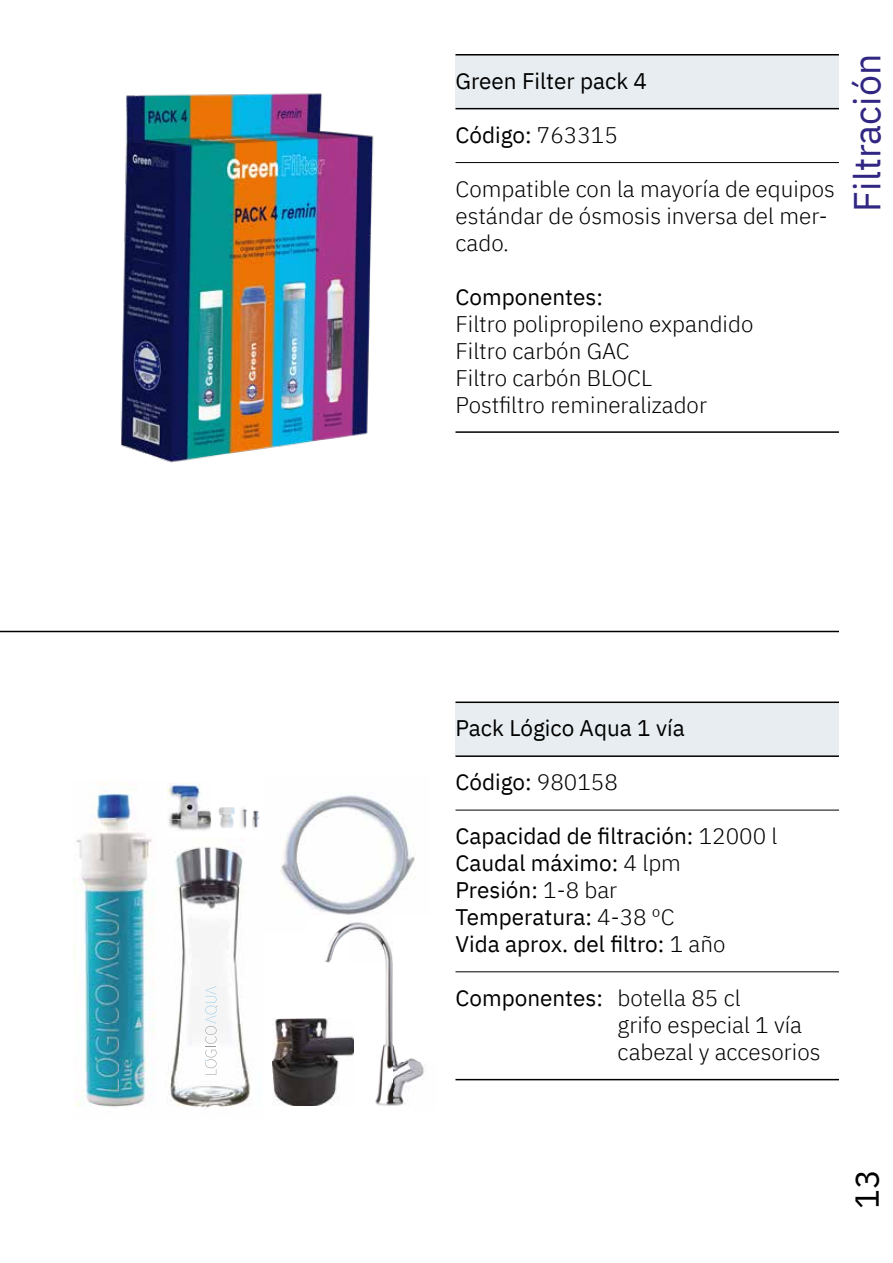
<style>
.page{position:relative;width:893px;height:1263px;background:#fff}
.page>*{position:absolute;margin:0;border:0;box-sizing:border-box;transform-origin:0 0}
.t1{font:37.5px "IBM Plex Sans";color:#312783}
.t2{font:33px "IBM Plex Sans";color:#000}
.t3{font:300 22.5px/27px "IBM Plex Sans";color:#000}
.t4{font:22.5px/27px "IBM Plex Sans";color:#000}
.s1{font-weight:300}
.s2{font-weight:400}
</style>
<div class="page">
<hr style="left:0;top:631px;width:839px;height:1px;background:#000">
<img style="left:121px;top:93px;width:253px;height:370px">
<div style="left:455px;top:56px;width:384px;height:52px;background:#e7edf0"></div>
<hr style="left:455px;top:162px;width:384px;height:1px;background:#000">
<hr style="left:455px;top:431px;width:384px;height:2px;background:#000">
<hr style="left:455px;top:54px;width:384px;height:2px;background:#000">
<hr style="left:455px;top:108px;width:384px;height:1px;background:#000">
<img style="left:280px;top:795px;width:136px;height:120px">
<img style="left:73px;top:782px;width:82px;height:325px">
<img style="left:168px;top:846px;width:83px;height:262px">
<svg style="left:204px;top:986px;width:13px;height:89px"></svg>
<img style="left:307px;top:922px;width:117px;height:184px">
<img style="left:272px;top:1018px;width:82px;height:87px">
<img style="left:252px;top:810px;width:8px;height:18px">
<img style="left:218px;top:807px;width:29px;height:21px">
<img style="left:167px;top:783px;width:44px;height:48px">
<div style="left:455px;top:703px;width:384px;height:52px;background:#e7edf0"></div>
<hr style="left:455px;top:810px;width:384px;height:1px;background:#000">
<hr style="left:455px;top:971px;width:384px;height:1px;background:#000">
<hr style="left:455px;top:1079px;width:384px;height:1px;background:#000">
<hr style="left:455px;top:701px;width:384px;height:2px;background:#000">
<hr style="left:455px;top:755px;width:384px;height:2px;background:#000">
<p class="t4" style="left:455px;top:65px;width:193px">Green Filter pack 4</p>
<p class="t4" style="left:455px;top:119px;width:164px">Código: <span class="s1">763315</span></p>
<p class="t3" style="left:455px;top:173px;width:381px">Compatible con la mayoría de equipos estándar de ósmosis inversa del mer&shy;cado.</p>
<p class="t4" style="left:455px;top:281px;width:149px">Componentes:</p>
<p class="t3" style="left:455px;top:308px;width:299px">Filtro polipropileno expandido<br>Filtro carbón GAC<br>Filtro carbón BLOCL<br>Postfiltro remineralizador</p>
<h1 class="t1" style="left:839px;top:212px;width:159px;rotate:-90deg">Filtración</h1>
<p class="t4" style="left:455px;top:713px;width:231px">Pack Lógico Aqua 1 vía</p>
<p class="t4" style="left:455px;top:767px;width:164px">Código: <span class="s1">980158</span></p>
<p class="t4" style="left:455px;top:821px;width:323px">Capacidad de filtración: <span class="s1">12000 l<br></span>Caudal máximo: <span class="s1">4 lpm<br></span>Presión: <span class="s1">1-8 bar<br></span>Temperatura: <span class="s1">4-38 ºC<br></span>Vida aprox. del filtro: <span class="s1">1 año</span></p>
<p class="t3" style="left:617px;top:983px;width:205px;text-indent:-162px"><span class="s2">Componentes:</span> botella 85 cl<br>grifo especial 1 vía cabezal y accesorios</p>
<h2 class="t2" style="left:842px;top:1209px;width:41px;rotate:-90deg">13</h2>
</div>
